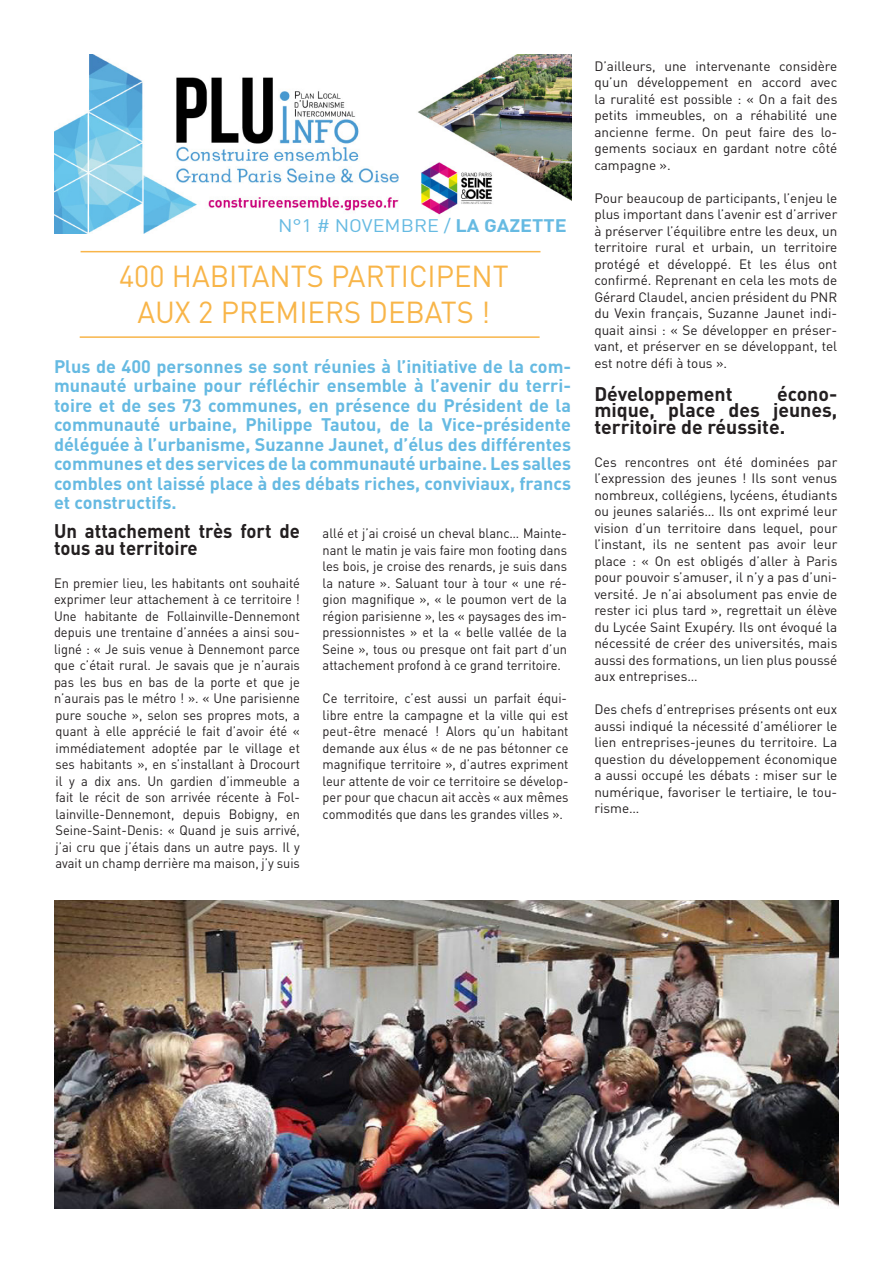
<style>
.page{position:relative;width:893px;height:1263px;background:#fff}
.page>*{position:absolute;margin:0;border:0;box-sizing:border-box;transform-origin:0 0}
.t1{font:30px "DIN";color:#f8b549}
.t2{font:700 19.5px/16.5px "DIN";color:#231f20;text-align:justify}
.t3{font:700 19.5px/16.5px "DIN";color:#231f20;scale:.95 1}
.t4{font:700 18px/19.5px "DIN";color:#66bae2;text-align:justify}
.t5{font:18px "DIN";color:#66bae2;scale:1.1 1}
.t6{font:13.5px/16.5px "DIN";color:#231f20;text-align:justify}
.t7{font:13.5px/16.5px "DIN";color:#231f20;text-align:justify;scale:.95 1}
.s1{font-weight:700}
</style>
<div class="page">
<img style="left:54px;top:54px;width:517px;height:180px">
<hr style="left:80px;top:336px;width:460px;height:2px;background:#f8b549">
<hr style="left:81px;top:251px;width:459px;height:1px;background:#f8b549">
<img style="left:54px;top:900px;width:785px;height:309px">
<p class="t5" style="left:278px;top:215px;width:264px">N°1 # NOVEMBRE / <span class="s1">LA GAZETTE</span></p>
<p class="t1" style="left:119px;top:258px;width:391px">400 HABITANTS PARTICIPENT</p>
<p class="t1" style="left:137px;top:294px;width:355px">AUX 2 PREMIERS DEBATS !</p>
<p class="t4" style="left:54px;top:356px;width:519px">Plus de 400 personnes se sont réunies à l’initiative de la com&shy;munauté urbaine pour réfléchir ensemble à l’avenir du terri&shy;toire et de ses 73 communes, en présence du Président de la communauté urbaine, Philippe Tautou, de la Vice-présidente déléguée à l’urbanisme, Suzanne Jaunet, d’élus des différentes communes et des services de la communauté urbaine. Les salles combles ont laissé place à des débats riches, conviviaux, francs et constructifs.</p>
<p class="t3" style="left:54px;top:522px;width:260px">Un attachement très fort de tous au territoire</p>
<p class="t7" style="left:54px;top:574px;width:260px">En premier lieu, les habitants ont souhaité exprimer leur attachement à ce territoire !<br>Une habitante de Follainville-Dennemont depuis une trentaine d’années a ainsi sou&shy;ligné : « Je suis venue à Dennemont parce que c’était rural. Je savais que je n’aurais pas les bus en bas de la porte et que je n’aurais pas le métro ! ». « Une parisienne pure souche », selon ses propres mots, a quant à elle apprécié le fait d’avoir été « immédiatement adoptée par le village et ses habitants », en s’installant à Drocourt il y a dix ans. Un gardien d’immeuble a fait le récit de son arrivée récente à Fol&shy;lainville-Dennemont, depuis Bobigny, en Seine-Saint-Denis: « Quand je suis arrivé, j’ai cru que j’étais dans un autre pays. Il y avait un champ derrière ma maison, j’y suis</p>
<p class="t7" style="left:323px;top:525px;width:259px">allé et j’ai croisé un cheval blanc… Mainte&shy;nant le matin je vais faire mon footing dans les bois, je croise des renards, je suis dans la nature ». Saluant tour à tour « une ré&shy;gion magnifique », « le poumon vert de la région parisienne », les « paysages des im&shy;pressionnistes » et la « belle vallée de la Seine », tous ou presque ont fait part d’un attachement profond à ce grand territoire.</p>
<p class="t7" style="left:323px;top:690px;width:260px">Ce territoire, c’est aussi un parfait équi&shy;libre entre la campagne et la ville qui est peut-être menacé ! Alors qu’un habitant demande aux élus « de ne pas bétonner ce magnifique territoire », d’autres expriment leur attente de voir ce territoire se dévelop&shy;per pour que chacun ait accès « aux mêmes commodités que dans les grandes villes ».</p>
<p class="t6" style="left:594px;top:57px;width:245px">D’ailleurs, une intervenante considère qu’un développement en accord avec la ruralité est possible : « On a fait des petits immeubles, on a réhabilité une ancienne ferme. On peut faire des lo&shy;gements sociaux en gardant notre côté campagne ».</p>
<p class="t6" style="left:594px;top:189px;width:245px">Pour beaucoup de participants, l’enjeu le plus important dans l’avenir est d’arriver à préserver l’équilibre entre les deux, un territoire rural et urbain, un territoire protégé et développé. Et les élus ont confirmé. Reprenant en cela les mots de Gérard Claudel, ancien président du PNR du Vexin français, Suzanne Jaunet indi&shy;quait ainsi : « Se développer en préser&shy;vant, et préserver en se développant, tel est notre défi à tous ».</p>
<p class="t2" style="left:594px;top:384px;width:140px">Développement</p>
<p class="t2" style="left:594px;top:384px;width:245px;text-indent:183px">écono&shy;mique, place des jeunes, territoire de réussite.</p>
<p class="t6" style="left:594px;top:453px;width:245px">Ces rencontres ont été dominées par l’expression des jeunes ! Ils sont venus nombreux, collégiens, lycéens, étudiants ou jeunes salariés… Ils ont exprimé leur vision d’un territoire dans lequel, pour l’instant, ils ne sentent pas avoir leur place : « On est obligés d’aller à Paris pour pouvoir s’amuser, il n’y a pas d’uni&shy;versité. Je n’ai absolument pas envie de rester ici plus tard », regrettait un élève du Lycée Saint Exupéry. Ils ont évoqué la nécessité de créer des universités, mais aussi des formations, un lien plus poussé aux entreprises…</p>
<p class="t6" style="left:594px;top:701px;width:245px">Des chefs d’entreprises présents ont eux aussi indiqué la nécessité d’améliorer le lien entreprises-jeunes du territoire. La question du développement économique a aussi occupé les débats : miser sur le numérique, favoriser le tertiaire, le tou&shy;risme…</p>
</div>
